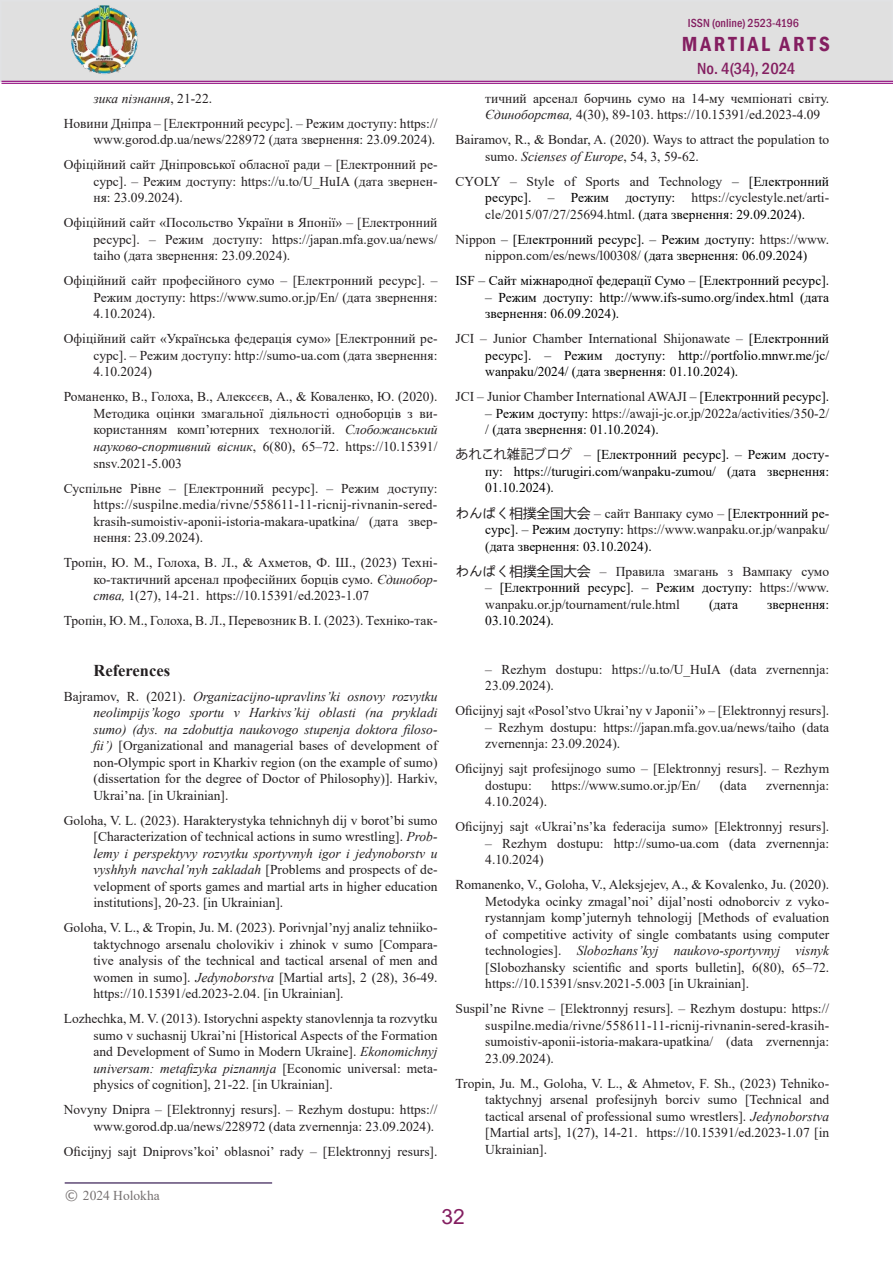
<style>
.page{position:relative;width:893px;height:1263px;background:#fff}
.page>*{position:absolute;margin:0;border:0;box-sizing:border-box;transform-origin:0 0}
.t1{font:600 condensed 21px "Franklin Gothic";letter-spacing:.13em;color:#841f61}
.t2{font:21px "Arial";color:#841f61}
.t3{font:500 condensed 16.5px "Franklin Gothic";color:#841f61}
.Обычный{font:700 16.5px "Times New Roman";color:#231f20}
.Обычный-2{font:13.5px/16.5px "Times New Roman";color:#231f20;text-align:justify}
.xfmc1{font:13.5px/16.5px "Times New Roman";color:#231f20;text-align:justify}
.xfmc1-2{font:13.5px/16.5px "Times New Roman";color:#000;text-align:justify}
.Обычный-3{font:13.5px/16.5px "Times New Roman";color:#000;text-align:center}
.xfmc1-3{font:italic 13.5px "Times New Roman";color:#231f20}
.Обычный-4{font:13.5px "Times New Roman";color:#767171}
.t4{font:500 condensed 12px "Franklin Gothic";color:#841f61}
.s1{font-style:normal}
.s2{font-style:italic}
.s3{font-family:"Verdana"}
.s4{color:#000}
.s5{color:#231f20}
.s6{font-family:"Koz Go Pr 6 N";color:#231f20}
.s7{font-family:"Microsoft Ya Hei";color:#231f20}
.s8{font-family:"Microsoft Ya Hei"}
</style>
<div class="page">
<div style="left:0;top:0;width:893px;height:82px;background:#e0e0e0;border:2px solid #e1e2e4"></div>
<hr style="left:2px;top:81px;width:891px;height:1px;background:#9c248b">
<hr style="left:2px;top:83px;width:891px;height:1px;background:#9c248b">
<img style="left:71px;top:5px;width:67px;height:69px">
<hr style="left:65px;top:1182px;width:207px;height:2px;background:#5f4a76">
<p class="t4" style="left:688px;top:15px;width:113px">ISSN (online) 2523-4196</p>
<p class="xfmc1-3" style="left:94px;top:89px;width:120px">зика пізнання<span class="s1">, 21-22.</span></p>
<p class="Обычный-2" style="left:64px;top:115px;width:375px;text-align:right">Новини Дніпра – [Електронний ресурс]. – Режим доступу: https:// www.gorod.dp.ua/news/228972 (дата звернення: 23.09.2024).</p>
<p class="Обычный-2" style="left:94px;top:156px;width:345px;text-indent:-30px">Офіційний сайт Дніпровської обласної ради – [Електронний ре&shy;сурс]. – Режим доступу: https://u.to/U_HuIA (дата звернен&shy;ня: 23.09.2024).</p>
<p class="Обычный-2" style="left:94px;top:214px;width:345px;text-indent:-30px">Офіційний сайт «Посольство України в Японії» – [Електронний ресурс]. – Режим доступу: https://japan.mfa.gov.ua/news/ taiho (дата звернення: 23.09.2024).</p>
<p class="Обычный-2" style="left:94px;top:272px;width:345px;text-indent:-30px">Офіційний сайт професійного сумо – [Електронний ресурс]. – Режим доступу: https://www.sumo.or.jp/En/ (дата звернення:<br>4.10.2024).</p>
<p class="xfmc1" style="left:94px;top:330px;width:345px;text-indent:-30px">Офіційний сайт «Українська федерація сумо» [Електронний ре&shy;сурс]. – Режим доступу: http://sumo-ua.com (дата звернення:<br>4.10.2024)</p>
<p class="xfmc1" style="left:94px;top:388px;width:345px;text-indent:-30px">Романенко, В., Голоха, В., Алексєєв, А., &amp; Коваленко, Ю. (2020).<br>Методика оцінки змагальної діяльності одноборців з ви&shy;користанням комп’ютерних технологій. <span class="s2">Слобожанський науково-спортивний вісник</span>, 6(80), 65–72. https://10.15391/ snsv.2021-5.003</p>
<p class="xfmc1" style="left:94px;top:479px;width:345px;text-indent:-30px">Суспільне Рівне – [Електронний ресурс]. – Режим доступу: https://suspilne.media/rivne/558611-11-ricnij-rivnanin-sered&shy;krasih-sumoistiv-aponii-istoria-makara-upatkina/ (дата звер&shy;нення: 23.09.2024).</p>
<p class="xfmc1" style="left:94px;top:554px;width:345px;text-indent:-30px">Тропін, Ю. М., Голоха, В. Л., &amp; Ахметов, Ф. Ш., (2023) Техні&shy;ко-тактичний арсенал професійних борців сумо. <span class="s2">Єдинобор&shy;ства,</span> 1(27), 14-21. https://10.15391/ed.2023-1.07</p>
<p class="xfmc1" style="left:64px;top:612px;width:375px">Тропін, Ю. М., Голоха, В. Л., Перевозник В. І. (2023). Техніко-так-</p>
<p class="Обычный" style="left:94px;top:658px;width:78px">References</p>
<p class="Обычный-2" style="left:94px;top:687px;width:345px;text-indent:-30px">Bajramov, R. (2021). <span class="s2">Organizacijno-upravlins’ki osnovy rozvytku neolimpijs’kogo sportu v Harkivs’kij oblasti (na prykladi sumo) (dys. na zdobuttja naukovogo stupenja doktora filoso&shy;fii’)</span> [Organizational and managerial bases of development of non-Olympic sport in Kharkiv region (on the example of sumo) (dissertation for the degree of Doctor of Philosophy)]. Harkiv, Ukrai’na. [in Ukrainian].</p>
<p class="Обычный-2" style="left:94px;top:811px;width:345px;text-indent:-30px">Goloha, V. L. (2023). Harakterystyka tehnichnyh dij v borot’bi sumo [Characterization of technical actions in sumo wrestling]. <span class="s2">Prob&shy;lemy i perspektyvy rozvytku sportyvnyh igor i jedynoborstv u vyshhyh navchal’nyh zakladah</span> [Problems and prospects of de&shy;velopment of sports games and martial arts in higher education institutions], 20-23. [in Ukrainian].</p>
<p class="Обычный-2" style="left:94px;top:919px;width:345px;text-indent:-30px">Goloha, V. L., &amp; Tropin, Ju. M. (2023). Porivnjal’nyj analiz tehniiko&shy;taktychnogo arsenalu cholovikiv i zhinok v sumo [Compara&shy;tive analysis of the technical and tactical arsenal of men and women in sumo]. <span class="s2">Jedynoborstva</span> [Martial arts], 2 (28), 36-49. https://10.15391/ed.2023-2.04. [in Ukrainian].</p>
<p class="Обычный-2" style="left:94px;top:1010px;width:345px;text-indent:-30px">Lozhechka, M. V. (2013). Istorychni aspekty stanovlennja ta rozvytku sumo v suchasnij Ukrai’ni [Historical Aspects of the Formation and Development of Sumo in Modern Ukraine]. <span class="s2">Ekonomichnyj universam: metafizyka piznannja</span> [Economic universal: meta&shy;physics of cognition], 21-22. [in Ukrainian].</p>
<p class="Обычный-2" style="left:64px;top:1101px;width:375px;text-align:right">Novyny Dnipra – [Elektronnyj resurs]. – Rezhym dostupu: https:// www.gorod.dp.ua/news/228972 (data zvernennja: 23.09.2024).</p>
<p class="Обычный-2" style="left:64px;top:1142px;width:375px">Oficijnyj sajt Dniprovs’koi’ oblasnoi’ rady – [Elektronnyj resurs].</p>
<p class="Обычный-4" style="left:65px;top:1186px;width:97px"><span class="s3">©</span> 2024 Holokha</p>
<h1 class="t1" style="left:682px;top:30px;width:149px">МARTIAL ARTS</h1>
<p class="t3" style="left:697px;top:58px;width:99px">No. 4(34), 2024</p>
<p class="xfmc1" style="left:485px;top:90px;width:345px">тичний арсенал борчинь сумо на 14-му чемпіонаті світу.<br><span class="s2">Єдиноборства,</span> 4(30), 89-103. https://10.15391/ed.2023-4.09</p>
<p class="Обычный-2" style="left:485px;top:131px;width:345px;text-indent:-30px">Bairamov, R., &amp; Bondar, A. (2020). Ways to attract the population to sumo. <span class="s2">Scienses of Europe</span>, 54, 3, 59-62.</p>
<p class="Обычный-2" style="left:485px;top:173px;width:345px;text-indent:-30px">CYOLY – Style of Sports and Technology <span class="s4">– [Електронний ресурс]. – Режим доступу:</span> https://cyclestyle.net/arti&shy;cle/2015/07/27/25694.html. <span class="s4">(дата звернення: 29.09.2024).</span></p>
<p class="Обычный-3" style="left:455px;top:231px;width:375px"><span class="s5">Nippon</span> – [Електронний ресурс]. – Режим доступу: <span class="s5">https://www. nippon.com/es/news/l00308/</span> (дата звернення: 06.09.2024)</p>
<p class="Обычный-3" style="left:455px;top:272px;width:375px">ISF – Сайт міжнародної федерації Сумо – [Електронний ресурс].</p>
<p class="Обычный-3" style="left:485px;top:289px;width:345px;text-align:left">– Режим доступу: http://www.ifs-sumo.org/index.html (дата звернення: 06.09.2024).</p>
<p class="xfmc1-2" style="left:485px;top:330px;width:345px;text-indent:-30px"><span class="s5">JCI – Junior Chamber International Shijonawate –</span> [Електронний ресурс]. – Режим доступу: http://portfolio.mnwr.me/jc/ wanpaku/2024/ (дата звернення: 01.10.2024).</p>
<p class="xfmc1" style="left:455px;top:388px;width:375px">JCI – Junior Chamber International AWAJI <span class="s4">– [Електронний ресурс].</span></p>
<p class="xfmc1" style="left:485px;top:405px;width:345px"><span class="s4">– Режим доступу:</span> https://awaji-jc.or.jp/2022a/activities/350-2/ <span class="s4">/ (дата звернення: 01.10.2024).</span></p>
<p class="xfmc1-2" style="left:485px;top:446px;width:345px;text-indent:-30px"><span class="s6">あれこれ雑記ブログ</span> <span class="s5">–</span> [Електронний ресурс]. – Режим досту&shy;пу: https://turugiri.com/wanpaku-zumou/ (дата звернення:<br>01.10.2024).</p>
<p class="xfmc1-2" style="left:485px;top:504px;width:345px;text-indent:-30px"><span class="s7">わんぱく相撲全国大会</span> <span class="s5">– сайт Ванпаку сумо –</span> [Електронний ре&shy;сурс]. – Режим доступу: <span class="s5">https://www.wanpaku.or.jp/wanpaku/ </span>(дата звернення: 03.10.2024).</p>
<p class="Обычный-2" style="left:455px;top:562px;width:375px"><span class="s8">わんぱく相撲全国大会</span> – Правила змагань з Вампаку сумо</p>
<p class="Обычный-2" style="left:485px;top:579px;width:345px">– <span class="s4">[Електронний ресурс]. – Режим доступу:</span> https://www. wanpaku.or.jp/tournament/rule.html</p>
<p class="Обычный-3" style="left:709px;top:595px;width:31px">(дата</p>
<p class="Обычный-3" style="left:767px;top:595px;width:63px">звернення:</p>
<p class="Обычный-3" style="left:485px;top:612px;width:70px">03.10.2024).</p>
<p class="Обычный-2" style="left:485px;top:661px;width:345px">– Rezhym dostupu: https://u.to/U_HuIA (data zvernennja:<br>23.09.2024).</p>
<p class="Обычный-2" style="left:455px;top:702px;width:375px">Oficijnyj sajt «Posol’stvo Ukrai’ny v Japonii’» – [Elektronnyj resurs].</p>
<p class="Обычный-2" style="left:485px;top:719px;width:345px">– Rezhym dostupu: https://japan.mfa.gov.ua/news/taiho (data zvernennja: 23.09.2024).</p>
<p class="Обычный-2" style="left:485px;top:760px;width:345px;text-indent:-30px">Oficijnyj sajt profesijnogo sumo – [Elektronnyj resurs]. – Rezhym dostupu:</p>
<p class="Обычный-2" style="left:551px;top:777px;width:150px">https://www.sumo.or.jp/En/</p>
<p class="Обычный-2" style="left:720px;top:777px;width:28px">(data</p>
<p class="Обычный-2" style="left:766px;top:777px;width:64px">zvernennja:</p>
<p class="Обычный-2" style="left:485px;top:793px;width:63px">4.10.2024).</p>
<p class="Обычный-2" style="left:455px;top:818px;width:375px">Oficijnyj sajt «Ukrai’ns’ka federacija sumo» [Elektronnyj resurs].</p>
<p class="Обычный-2" style="left:485px;top:835px;width:345px">– Rezhym dostupu: http://sumo-ua.com (data zvernennja:<br>4.10.2024)</p>
<p class="Обычный-2" style="left:485px;top:876px;width:345px;text-indent:-30px">Romanenko, V., Goloha, V., Aleksjejev, A., &amp; Kovalenko, Ju. (2020).<br>Metodyka ocinky zmagal’noi’ dijal’nosti odnoborciv z vyko&shy;rystannjam komp’juternyh tehnologij [Methods of evaluation of competitive activity of single combatants using computer technologies]. <span class="s2">Slobozhans’kyj naukovo-sportyvnyj visnyk </span>[Slobozhansky scientific and sports bulletin], 6(80), 65–72. https://10.15391/snsv.2021-5.003 [in Ukrainian].</p>
<p class="Обычный-2" style="left:485px;top:1000px;width:345px;text-indent:-30px">Suspil’ne Rivne – [Elektronnyj resurs]. – Rezhym dostupu: https:// suspilne.media/rivne/558611-11-ricnij-rivnanin-sered-krasih&shy;sumoistiv-aponii-istoria-makara-upatkina/ (data zvernennja:<br>23.09.2024).</p>
<p class="Обычный-2" style="left:485px;top:1075px;width:345px;text-indent:-30px">Tropin, Ju. M., Goloha, V. L., &amp; Ahmetov, F. Sh., (2023) Tehniko&shy;taktychnyj arsenal profesijnyh borciv sumo [Technical and tactical arsenal of professional sumo wrestlers]. <span class="s2">Jedynoborstva </span>[Martial arts], 1(27), 14-21. https://10.15391/ed.2023-1.07 [in Ukrainian].</p>
<h1 class="t2" style="left:442px;top:1202px;width:25px">32</h1>
</div>
